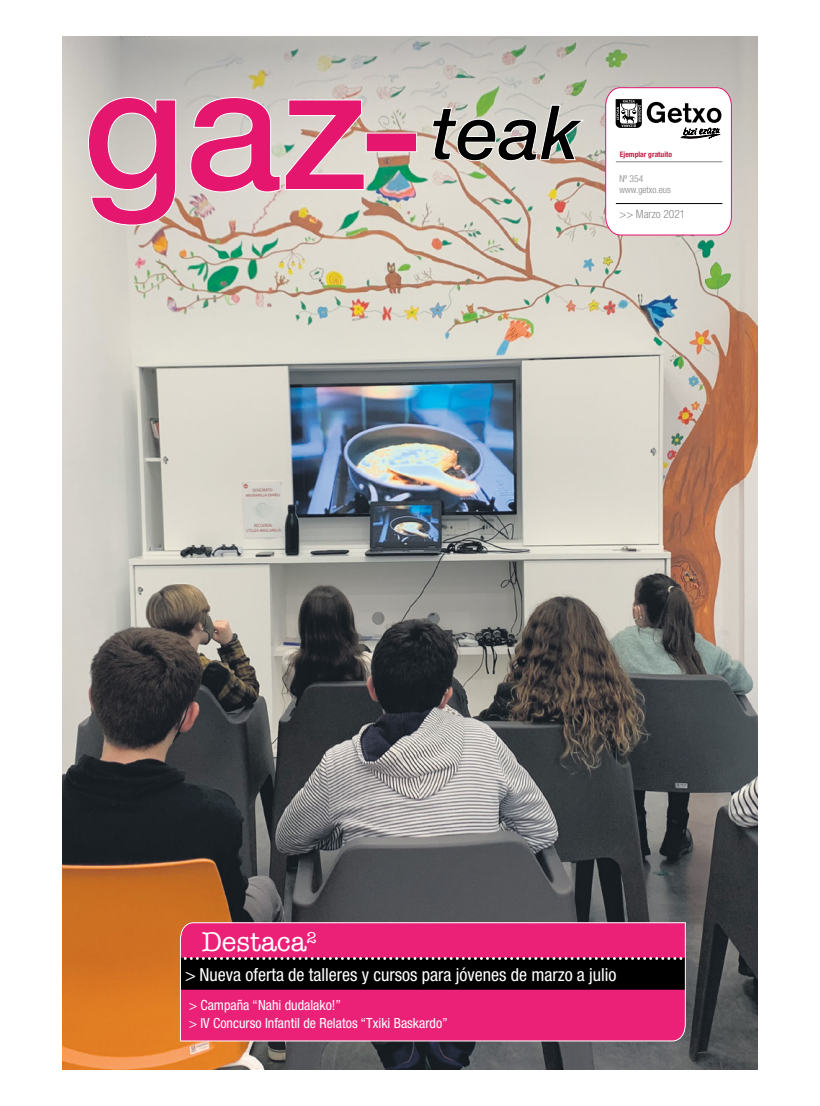
<style>
.page{position:relative;width:820px;height:1106px;background:#fff}
.page>*{position:absolute;margin:0;border:0;box-sizing:border-box;transform-origin:0 0}
.t1{font:27.6px "American Typewriter";color:#fff}
.t2{font:condensed 18px "Helvetica Neue";color:#fff}
.t3{font:condensed 14px/17.8px "Helvetica Neue";color:#fff}
.t4{font:300 condensed 11.4px "Helvetica Neue";color:#878787}
.t5{font:300 condensed 9.5px/11.4px "Helvetica Neue";color:#808285}
.t6{font:700 condensed 7.6px "Helvetica Neue";color:#c51f47}
</style>
<div class="page">
<img style="left:62px;top:37px;width:695px;height:1032px">
<svg style="left:88px;top:97px;width:88px;height:128px;background:#db6e98"></svg>
<svg style="left:190px;top:97px;width:174px;height:95px;background:#de789f"></svg>
<div style="left:366px;top:133px;width:50px;height:19px;background:#e4166e;border:1px solid #fff"></div>
<svg style="left:431px;top:104px;width:154px;height:58px;background:#908f88"></svg>
<svg style="left:604px;top:87px;width:127px;height:149px"></svg>
<hr style="left:615px;top:203px;width:107px;height:1px;background:#000">
<hr style="left:615px;top:161px;width:107px;height:1px;background:#808285">
<div style="left:179px;top:921px;width:507px;height:121px;background:#ea2177"></div>
<svg style="left:180px;top:957px;width:505px;height:34px;background:#140a0e"></svg>
<p class="t6" style="left:619px;top:150px;width:54px">Ejemplar gratuito</p>
<p class="t5" style="left:619px;top:172px;width:53px">Nº 354 www.getxo.eus</p>
<p class="t4" style="left:619px;top:208px;width:67px">&gt;&gt; Marzo 2021</p>
<h1 class="t1" style="left:202px;top:920px;width:116px">Destaca<sup>2</sup></h1>
<p class="t2" style="left:185px;top:963px;width:433px">&gt; Nueva oferta de talleres y cursos para jóvenes de marzo a julio</p>
<p class="t3" style="left:188px;top:996px;width:261px">&gt; Campaña “Nahi dudalako!”<br>&gt; IV Concurso Infantil de Relatos “Txiki Baskardo”</p>
</div>
